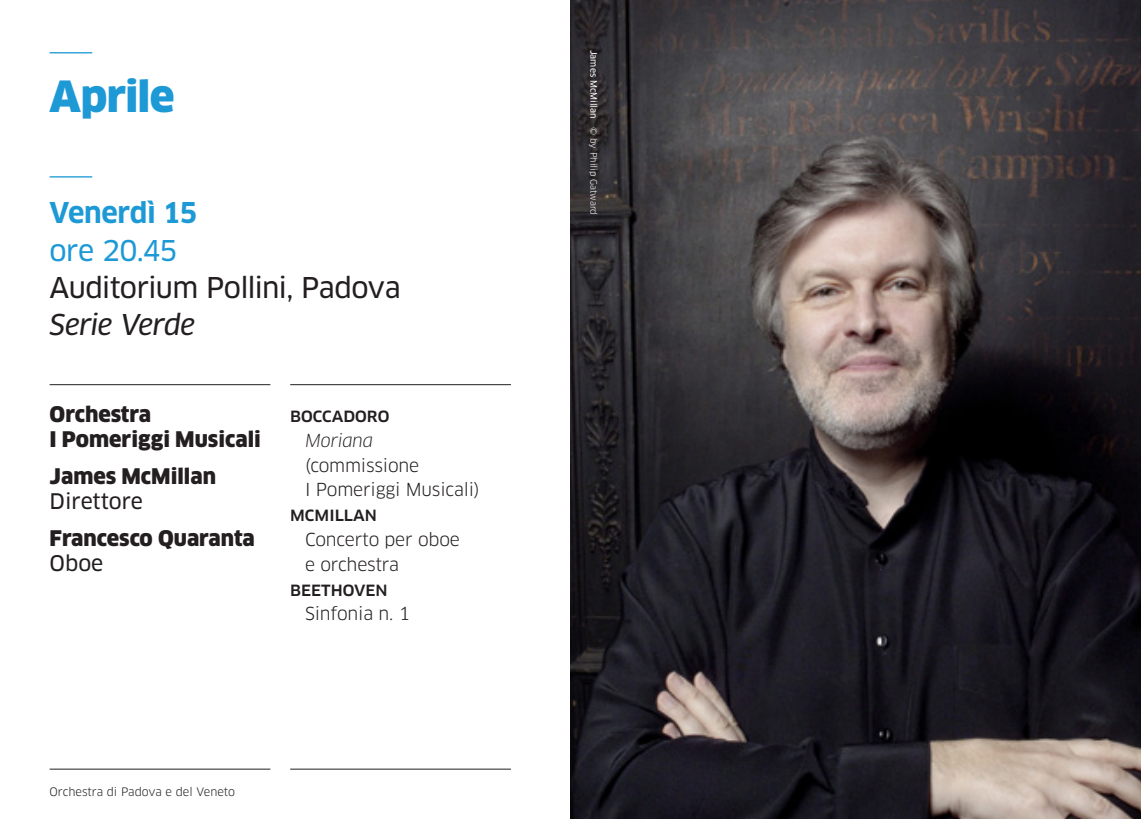
<style>
.page{position:relative;width:1141px;height:819px;background:#fff}
.page>*{position:absolute;margin:0;border:0;box-sizing:border-box;transform-origin:0 0}
.t1{font:900 42px "Clan Pro";letter-spacing:-.02em;color:#1d99d6}
.t2{font:28px "Clan Pro News";letter-spacing:-.025em;color:#231f20}
.t3{font:28px "Clan Pro News Ita";letter-spacing:-.02em;color:#231f20}
.t4{font:700 28px "Clan Pro";letter-spacing:-.015em;color:#1d99d6}
.t5{font:28px "Clan Pro News";color:#1d99d6}
.t6{font:900 21px/24.8px "Clan Pro";color:#231f20}
.t7{font:21px "Clan Pro News";color:#231f20}
.t8{font:17.5px/24.8px "Clan Pro";letter-spacing:-.01em;color:#231f20}
.t9{font:500 17.5px "Clan Pro";color:#231f20}
.t10{font:italic 17.5px "Clan Pro";letter-spacing:-.01em;color:#231f20}
.t11{font:11.38px "Clan Pro";color:#231f20}
.t12{font:8.75px "Clan Pro";color:#fff}
.t13{font:8.75px "Clan Pro News";color:#fff}
</style>
<div class="page">
<hr style="left:50px;top:384px;width:220px;height:1px;background:#231f20">
<hr style="left:50px;top:768px;width:220px;height:1px;background:#231f20">
<hr style="left:290px;top:384px;width:221px;height:1px;background:#231f20">
<hr style="left:290px;top:768px;width:221px;height:1px;background:#231f20">
<img style="left:570px;top:0;width:571px;height:819px">
<hr style="left:50px;top:52px;width:42px;height:1px;background:#1d99d6">
<hr style="left:50px;top:176px;width:42px;height:1px;background:#1d99d6">
<h1 class="t1" style="left:50px;top:71px;width:126px">Aprile</h1>
<h2 class="t4" style="left:50px;top:197px;width:149px">Venerdì 15</h2>
<h2 class="t5" style="left:50px;top:234px;width:130px">ore 20.45</h2>
<h2 class="t2" style="left:50px;top:271px;width:353px">Auditorium Pollini, Padova</h2>
<h2 class="t3" style="left:50px;top:308px;width:147px">Serie Verde</h2>
<p class="t6" style="left:50px;top:402px;width:213px">Orchestra<br>I Pomeriggi Musicali</p>
<p class="t6" style="left:50px;top:464px;width:168px">James McMillan</p>
<p class="t7" style="left:50px;top:488px;width:95px">Direttore</p>
<p class="t6" style="left:50px;top:526px;width:207px">Francesco Quaranta</p>
<p class="t7" style="left:50px;top:550px;width:55px">Oboe</p>
<p class="t9" style="left:290px;top:405px;width:101px">BOCCADORO</p>
<p class="t10" style="left:305px;top:430px;width:69px">Moriana</p>
<p class="t8" style="left:305px;top:452px;width:176px">(commissione<br>I Pomeriggi Musicali)</p>
<p class="t9" style="left:290px;top:504px;width:88px">MCMILLAN</p>
<p class="t8" style="left:305px;top:527px;width:156px">Concerto per oboe e orchestra</p>
<p class="t9" style="left:290px;top:579px;width:99px">BEETHOVEN</p>
<p class="t8" style="left:305px;top:601px;width:107px">Sinfonia n. 1</p>
<p class="t11" style="left:50px;top:784px;width:187px">Orchestra di Padova e del Veneto</p>
<p class="t13" style="left:599px;top:50px;width:70px;rotate:90deg">James McMillan</p>
<p class="t12" style="left:599px;top:127px;width:89px;rotate:90deg">© by Philip Gatward</p>
</div>
